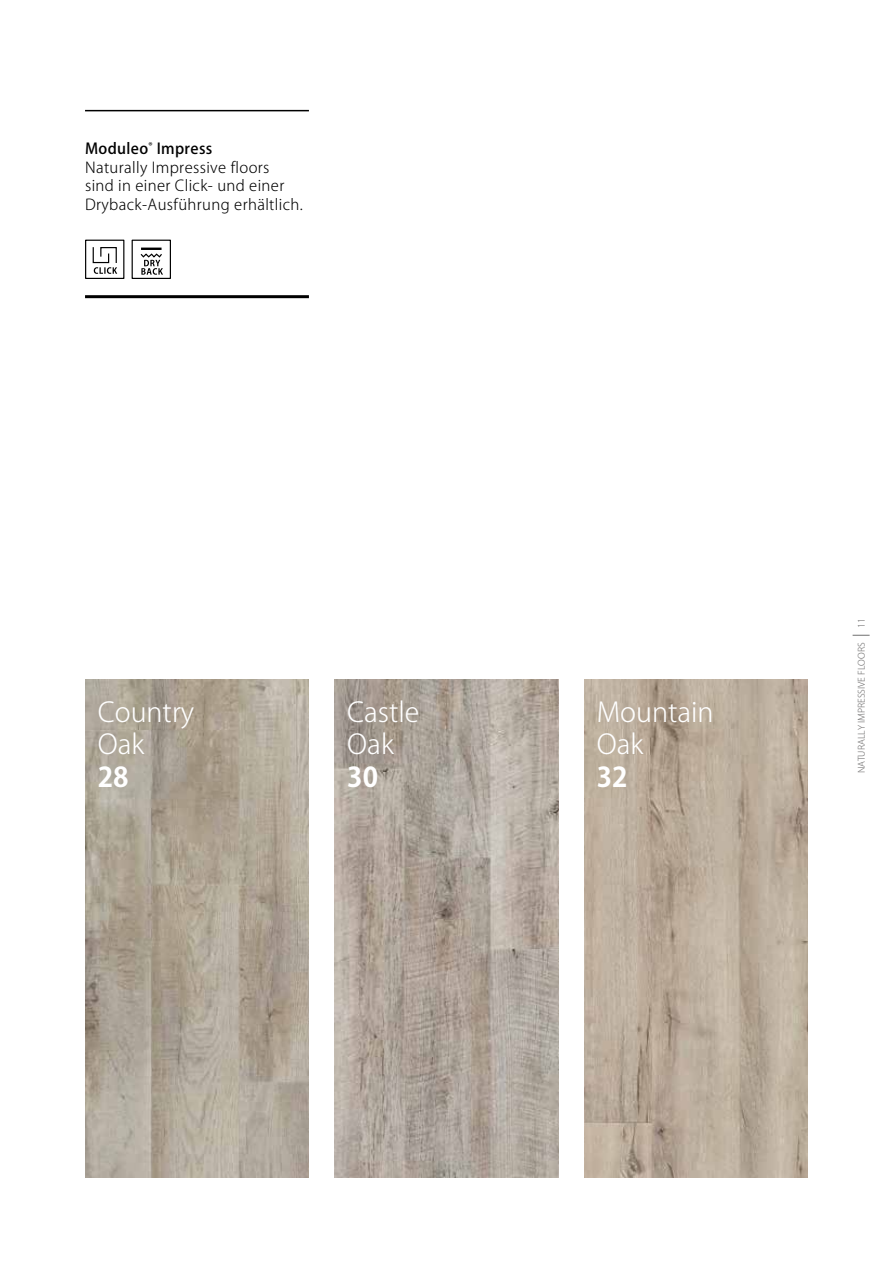
<style>
.page{position:relative;width:893px;height:1263px;background:#fff}
.page>*{position:absolute;margin:0;border:0;box-sizing:border-box;transform-origin:0 0}
.t1{font:300 27px/32.4px "Koz Go Pro";color:#fff}
.t2{font:700 27px "Koz Go Pro";color:#fff}
.t3{font:300 15px/18.8px "Koz Go Pro";letter-spacing:.025em;color:#000}
.t4{font:300 9px "Koz Go Pro";color:#706f6f}
.s1{font-weight:500}
</style>
<div class="page">
<img style="left:85px;top:679px;width:224px;height:499px">
<img style="left:335px;top:679px;width:223px;height:499px">
<img style="left:584px;top:679px;width:224px;height:499px">
<div style="left:85px;top:240px;width:39px;height:39px;border:1px solid #000"></div>
<div style="left:132px;top:240px;width:39px;height:39px;border:1px solid #000"></div>
<hr style="left:141px;top:248px;width:21px;height:2px;background:#000">
<svg style="left:140px;top:253px;width:23px;height:22px"></svg>
<svg style="left:92px;top:247px;width:25px;height:27px"></svg>
<hr style="left:85px;top:110px;width:224px;height:1px;background:#000">
<hr style="left:85px;top:295px;width:224px;height:3px;background:#000">
<svg style="left:853px;top:635px;width:17px;height:1px"></svg>
<p class="t3" style="left:85px;top:139px;width:219px"><span class="s1">Moduleo</span><sup>®</sup> <span class="s1">Impress<br></span>Naturally Impressive floors<br>sind in einer Click- und einer<br>Dryback-Ausführung erhältlich.</p>
<h1 class="t1" style="left:98px;top:696px;width:98px">Country<br>Oak</h1>
<h1 class="t2" style="left:98px;top:759px;width:32px">28</h1>
<h1 class="t1" style="left:347px;top:696px;width:74px">Castle<br>Oak</h1>
<h1 class="t2" style="left:347px;top:759px;width:32px">30</h1>
<h1 class="t1" style="left:597px;top:696px;width:118px">Mountain<br>Oak</h1>
<h1 class="t2" style="left:597px;top:759px;width:32px">32</h1>
<p class="t4" style="left:855px;top:628px;width:11px;rotate:-90deg">11</p>
<p class="t4" style="left:855px;top:773px;width:132px;rotate:-90deg">NATURALLY IMPRESSIVE FLOORS</p>
</div>
